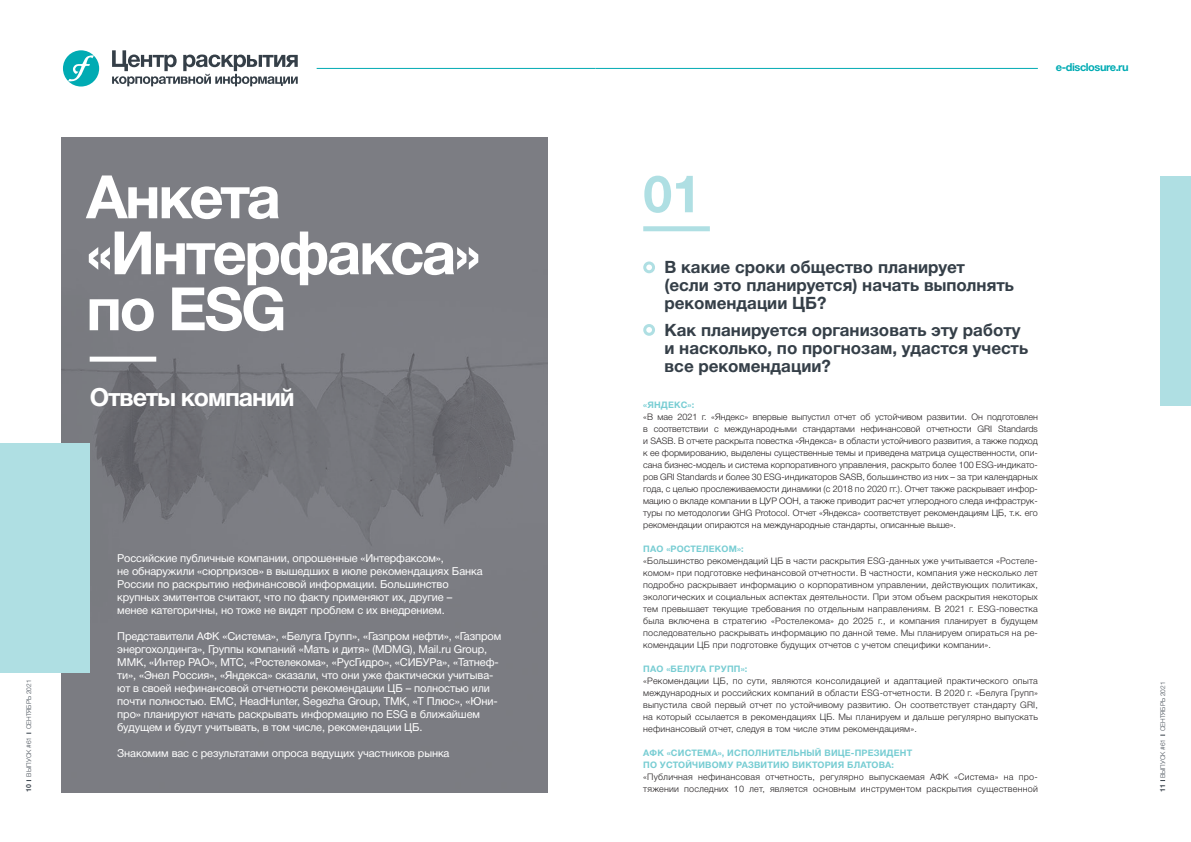
<style>
.page{position:relative;width:1191px;height:842px;background:#fff}
.page>*{position:absolute;margin:0;border:0;box-sizing:border-box;transform-origin:0 0}
.t1{font:700 60px/56px "Helvetica Neue Cyr";letter-spacing:-.04em;color:#fff}
.t2{font:700 52px "Helvetica Neue Cyr";color:#afdfe3}
.t3{font:700 25px "Helvetica Neue Cyr";letter-spacing:-.04em;color:#fff}
.t4{font:700 17px/18px "Helvetica Neue Cyr";color:#353f48}
.t5{font:11px/13px "Helvetica Neue Cyr";letter-spacing:-.01em;color:#fff}
.t6{font:700 11px "Helvetica Neue Cyr";letter-spacing:-.04em;color:#00abb3}
.t7{font:300 9px/12px "Helvetica Neue Cyr";letter-spacing:.02em;color:#231f20;text-align:justify}
.t8{font:700 9px/12px "Helvetica Neue Cyr";letter-spacing:.02em;color:#78cdd3}
.t9{font:300 6.5px "Helvetica Neue Cyr";color:#414952}
.s1{font-weight:700;font-size:7px}
.s2{color:#353f48}
</style>
<div class="page">
<div style="left:63px;top:50px;width:36px;height:37px;background:#00abb3;border-radius:50%"></div>
<svg style="left:112px;top:50px;width:186px;height:36px"></svg>
<svg style="left:68px;top:55px;width:26px;height:27px"></svg>
<hr style="left:317px;top:68px;width:278px;height:1px;background:#00abb3">
<hr style="left:595px;top:68px;width:442px;height:1px;background:#00abb3">
<div style="left:643px;top:226px;width:67px;height:5px;background:#afdfe3"></div>
<div style="left:643px;top:261px;width:12px;height:12px;border:3px solid #afdfe3;border-radius:50%"></div>
<div style="left:643px;top:324px;width:12px;height:12px;border:3px solid #afdfe3;border-radius:50%"></div>
<img style="left:62px;top:137px;width:485px;height:655px">
<div style="left:1160px;top:176px;width:31px;height:230px;background:#afdfe3"></div>
<div style="left:90px;top:357px;width:66px;height:5px;background:#fff"></div>
<div style="left:0;top:443px;width:90px;height:230px;background:#afdfe3"></div>
<h1 class="t1" style="left:86px;top:170px;width:396px">Анкета «Интерфакса» по ESG</h1>
<h3 class="t3" style="left:90px;top:383px;width:207px">Ответы компаний</h3>
<p class="t9" style="left:25px;top:792px;width:114px;rotate:-90deg"><span class="s1">10</span> ВЫПУСК #61 СЕНТЯБР<span class="s2">Ь</span> 2021</p>
<p class="t5" style="left:117px;top:551px;width:367px">Российские публичные компании, опрошенные «Интерфаксом»,<br>не обнаружили «сюрпризов» в вышедших в июле рекомендациях Банка России по раскрытию нефинансовой информации. Большинство крупных эмитентов считают, что по факту применяют их, другие – менее категоричны, но тоже не видят проблем с их внедрением.</p>
<p class="t5" style="left:117px;top:629px;width:385px">Представители АФК «Система», «Белуга Групп», «Газпром нефти», «Газпром энергохолдинга», Группы компаний «Мать и дитя» (MDMG), Mail.ru Group, ММК, «Интер РАО», МТС, «Ростелекома», «РусГидро», «СИБУРа», «Татнеф&shy;ти», «Энел Россия», «Яндекса» сказали, что они уже фактически учитыва&shy;ют в своей нефинансовой отчетности рекомендации ЦБ – полностью или почти полностью. EMC, HeadHunter, Segezha Group, ТМК, «Т Плюс», «Юни&shy;про» планируют начать раскрывать информацию по ESG в ближайшем будущем и будут учитывать, в том числе, рекомендации ЦБ.</p>
<p class="t5" style="left:117px;top:746px;width:334px">Знакомим вас с результатами опроса ведущих участников рынка</p>
<p class="t6" style="left:1056px;top:61px;width:74px">e-disclosure.ru</p>
<h2 class="t2" style="left:643px;top:165px;width:59px">01</h2>
<h3 class="t4" style="left:664px;top:258px;width:351px">В какие сроки общество планирует<br>(если это планируется) начать выполнять рекомендации ЦБ?</h3>
<h3 class="t4" style="left:664px;top:321px;width:365px">Как планируется организовать эту работу и насколько, по прогнозам, удастся учесть все рекомендации?</h3>
<p class="t8" style="left:643px;top:399px;width:52px">«ЯНДЕКС»:</p>
<p class="t7" style="left:643px;top:411px;width:396px">«В мае 2021 г. «Яндекс» впервые выпустил отчет об устойчивом развитии. Он подготовлен в соответствии с международными стандартами нефинансовой отчетности GRI Standards и SASB. В отчете раскрыта повестка «Яндекса» в области устойчивого развития, а также подход к ее формированию, выделены существенные темы и приведена матрица существенности, опи&shy;сана бизнес-модель и система корпоративного управления, раскрыто более 100 ESG-индикато&shy;ров GRI Standards и более 30 ESG-индикаторов SASB, большинство из них – за три календарных года, с целью прослеживаемости динамики (с 2018 по 2020 гг.). Отчет также раскрывает инфор&shy;мацию о вкладе компании в ЦУР ООН, а также приводит расчет углеродного следа инфраструк&shy;туры по методологии GHG Protocol. Отчет «Яндекса» соответствует рекомендациям ЦБ, т.к. его рекомендации опираются на международные стандарты, описанные выше».</p>
<p class="t8" style="left:643px;top:543px;width:102px">ПАО «РОСТЕЛЕКОМ»:</p>
<p class="t7" style="left:643px;top:555px;width:396px">«Большинство рекомендаций ЦБ в части раскрытия ESG-данных уже учитывается «Ростеле&shy;комом» при подготовке нефинансовой отчетности. В частности, компания уже несколько лет подробно раскрывает информацию о корпоративном управлении, действующих политиках, экологических и социальных аспектах деятельности. При этом объем раскрытия некоторых тем превышает текущие требования по отдельным направлениям. В 2021 г. ESG-повестка была включена в стратегию «Ростелекома» до 2025 г., и компания планирует в будущем последовательно раскрывать информацию по данной теме. Мы планируем опираться на ре&shy;комендации ЦБ при подготовке будущих отчетов с учетом специфики компании».</p>
<p class="t8" style="left:643px;top:663px;width:106px">ПАО «БЕЛУГА ГРУПП»:</p>
<p class="t7" style="left:643px;top:675px;width:396px">«Рекомендации ЦБ, по сути, являются консолидацией и адаптацией практического опыта международных и российских компаний в области ESG-отчетности. В 2020 г. «Белуга Групп» выпустила свой первый отчет по устойчивому развитию. Он соответствует стандарту GRI, на который ссылается в рекомендациях ЦБ. Мы планируем и дальше регулярно выпускать нефинансовый отчет, следуя в том числе этим рекомендациям».</p>
<p class="t8" style="left:643px;top:747px;width:270px">АФК «СИСТЕМА», ИСПОЛНИТЕЛЬНЫЙ ВИЦЕ-ПРЕЗИДЕНТ<br>ПО УСТОЙЧИВОМУ РАЗВИТИЮ ВИКТОРИЯ БЛАТОВА:</p>
<p class="t7" style="left:643px;top:771px;width:396px">«Публичная нефинансовая отчетность, регулярно выпускаемая АФК «Система» на про&shy;тяжении последних 10 лет, является основным инструментом раскрытия существенной</p>
<p class="t9" style="left:1159px;top:792px;width:112px;rotate:-90deg"><span class="s1">11</span> ВЫПУСК #61 СЕНТЯБР<span class="s2">Ь</span> 2021</p>
</div>
